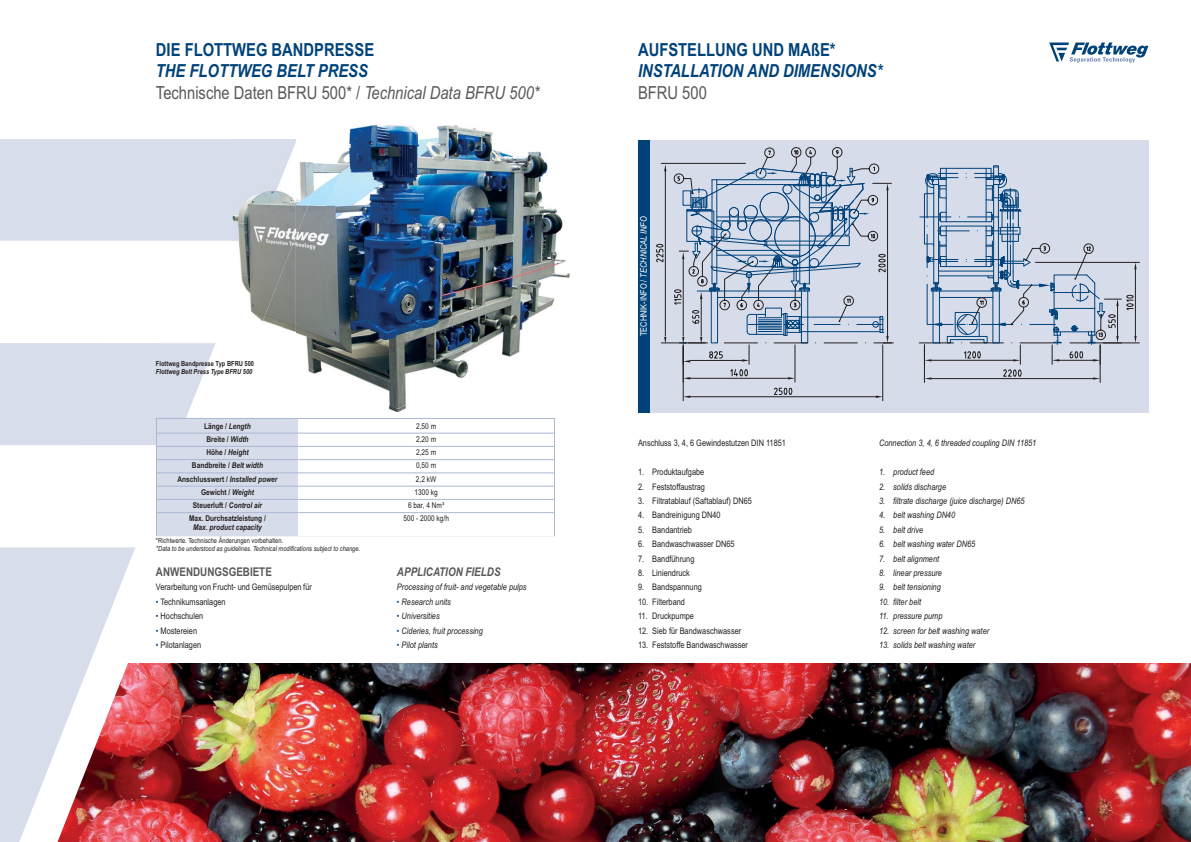
<style>
.page{position:relative;width:1191px;height:842px;background:#fff}
.page>*{position:absolute;margin:0;border:0;box-sizing:border-box;transform-origin:0 0}
.t1{font:18px/21.6px "Arial Narrow";color:#58595b}
.t2{font:700 18px "Arial Narrow";color:#00427a}
.t3{font:italic 700 18px "Arial Narrow";color:#00427a}
.t4{font:700 12px "Arial Narrow";color:#58595b}
.t5{font:italic 700 12px "Arial Narrow";color:#58595b}
.t6{font:italic 9px "Arial Narrow";color:#231f20}
.t7{font:9px "Arial Narrow";color:#231f20}
.t8{font:9px "Arial Narrow";color:#fff}
.t9{font:700 8px/13.3px "Arial Narrow";color:#231f20;text-align:center}
.t10{font:8px/13.3px "Arial Narrow";color:#231f20;text-align:center}
.t11{font:italic 700 8px "Arial Narrow";color:#231f20}
.t12{font:italic 7px "Arial Narrow";color:#231f20}
.t13{font:7px "Arial Narrow";color:#231f20}
.t14{font:700 7px "Arial Narrow";color:#231f20}
.t15{font:italic 700 7px "Arial Narrow";color:#231f20}
.s1{font-weight:700;font-style:italic;color:#00427a}
.s2{font-style:italic}
.s3{color:#00427a}
</style>
<div class="page">
<img style="left:389px;top:663px;width:802px;height:179px">
<svg style="left:1049px;top:43px;width:99px;height:20px"></svg>
<img style="left:296px;top:536px;width:93px;height:306px">
<svg style="left:0;top:139px;width:296px;height:703px"></svg>
<img style="left:296px;top:125px;width:274px;height:287px">
<img style="left:296px;top:125px;width:44px;height:112px">
<img style="left:231px;top:139px;width:65px;height:98px">
<img style="left:231px;top:237px;width:65px;height:175px">
<div style="left:638px;top:140px;width:510px;height:272px;background:#d7dcea"></div>
<hr style="left:919px;top:216px;width:32px;height:1px;background:#00427a">
<hr style="left:919px;top:342px;width:34px;height:1px;background:#231f20">
<hr style="left:1035px;top:262px;width:104px;height:1px;background:#231f20">
<hr style="left:1103px;top:342px;width:36px;height:1px;background:#231f20">
<hr style="left:924px;top:345px;width:1px;height:37px;background:#231f20">
<hr style="left:1099px;top:345px;width:1px;height:37px;background:#231f20">
<hr style="left:882px;top:345px;width:1px;height:56px;background:#231f20">
<hr style="left:683px;top:345px;width:1px;height:56px;background:#231f20">
<hr style="left:690px;top:396px;width:186px;height:1px;background:#231f20">
<svg style="left:876px;top:395px;width:6px;height:3px"></svg>
<svg style="left:683px;top:395px;width:7px;height:3px"></svg>
<svg style="left:774px;top:387px;width:18px;height:8px"></svg>
<hr style="left:794px;top:345px;width:1px;height:37px;background:#231f20">
<svg style="left:921px;top:165px;width:215px;height:215px"></svg>
<svg style="left:656px;top:147px;width:237px;height:232px"></svg>
<div style="left:638px;top:140px;width:11px;height:272px;background:#00427a"></div>
<div style="left:156px;top:418px;width:399px;height:118px;border:1px solid #aab7d3"></div>
<div style="left:157px;top:419px;width:142px;height:116px;background:#d7dcea"></div>
<div style="left:299px;top:419px;width:255px;height:116px;background:#fff"></div>
<hr style="left:298px;top:433px;width:256px;height:1px;background:#aab7d3">
<hr style="left:298px;top:446px;width:256px;height:1px;background:#aab7d3">
<hr style="left:298px;top:459px;width:256px;height:1px;background:#aab7d3">
<hr style="left:298px;top:472px;width:256px;height:1px;background:#aab7d3">
<hr style="left:298px;top:486px;width:256px;height:1px;background:#aab7d3">
<hr style="left:298px;top:499px;width:256px;height:1px;background:#aab7d3">
<hr style="left:298px;top:512px;width:256px;height:1px;background:#aab7d3">
<hr style="left:156px;top:433px;width:142px;height:1px;background:#aab7d3">
<hr style="left:156px;top:446px;width:142px;height:1px;background:#aab7d3">
<hr style="left:156px;top:459px;width:142px;height:1px;background:#aab7d3">
<hr style="left:156px;top:472px;width:142px;height:1px;background:#aab7d3">
<hr style="left:156px;top:486px;width:142px;height:1px;background:#aab7d3">
<hr style="left:156px;top:499px;width:142px;height:1px;background:#aab7d3">
<hr style="left:156px;top:512px;width:142px;height:1px;background:#aab7d3">
<h1 class="t2" style="left:156px;top:43px;width:220px">DIE FLOTTWEG BANDPRESSE</h1>
<h1 class="t1" style="left:156px;top:62px;width:385px"><span class="s1">THE FLOTTWEG BELT PRESS<br></span>Technische Daten BFRU 500* / <span class="s2">Technical Data BFRU 500*</span></h1>
<p class="t14" style="left:156px;top:361px;width:100px">Flottweg Bandpresse Typ BFRU 500</p>
<p class="t15" style="left:156px;top:369px;width:98px">Flottweg Belt Press Type BFRU 500</p>
<p class="t9" style="left:177px;top:420px;width:101px">Länge / <span class="s2">Length<br></span>Breite / <span class="s2">Width<br></span>Höhe / <span class="s2">Height<br></span>Bandbreite / <span class="s2">Belt width<br></span>Anschlusswert / <span class="s2">Installed power<br></span>Gewicht / <span class="s2">Weight<br></span>Steuerluft / <span class="s2">Control air<br></span>Max. Durchsatzleistung /</p>
<p class="t11" style="left:193px;top:525px;width:70px">Max. product capacity</p>
<h2 class="t4" style="left:156px;top:567px;width:117px">ANWENDUNGSGEBIETE</h2>
<p class="t7" style="left:156px;top:584px;width:157px">Verarbeitung von Frucht- und Gemüsepulpen für</p>
<p class="t7" style="left:156px;top:598px;width:71px"><span class="s3">•</span> Technikumsanlagen</p>
<p class="t7" style="left:156px;top:613px;width:49px"><span class="s3">•</span> Hochschulen</p>
<p class="t7" style="left:156px;top:627px;width:43px"><span class="s3">•</span> Mostereien</p>
<p class="t7" style="left:156px;top:642px;width:47px"><span class="s3">•</span> Pilotanlagen</p>
<p class="t13" style="left:156px;top:538px;width:129px">*Richtwerte. Technische Änderungen vorbehalten.</p>
<p class="t12" style="left:156px;top:546px;width:206px">*Data to be understood as guidelines. Technical modifications subject to change.</p>
<p class="t10" style="left:403px;top:420px;width:47px">2,50 m<br>2,20 m<br>2,25 m<br>0,50 m<br>2,2 kW<br>1300 kg<br>6 bar, 4 Nm³<br>500 - 2000 kg/h</p>
<h2 class="t5" style="left:397px;top:567px;width:105px">APPLICATION FIELDS</h2>
<p class="t6" style="left:397px;top:584px;width:131px">Processing of fruit- and vegetable pulps</p>
<p class="t6" style="left:397px;top:598px;width:55px"><span class="s3">•</span> Research units</p>
<p class="t6" style="left:397px;top:613px;width:44px"><span class="s3">•</span> Universities</p>
<p class="t6" style="left:397px;top:627px;width:87px"><span class="s3">•</span> Cideries, fruit processing</p>
<p class="t6" style="left:397px;top:642px;width:42px"><span class="s3">•</span> Pilot plants</p>
<h1 class="t2" style="left:638px;top:43px;width:199px">AUFSTELLUNG UND MAßE*</h1>
<h1 class="t3" style="left:638px;top:64px;width:246px">INSTALLATION AND DIMENSIONS*</h1>
<h1 class="t1" style="left:638px;top:83px;width:70px">BFRU 500</h1>
<p class="t8" style="left:640px;top:336px;width:121px;rotate:-90deg">TECHNIK-INFO / <span class="s2">TECHNICAL INFO</span></p>
<p class="t7" style="left:638px;top:440px;width:149px">Anschluss 3, 4, 6 Gewindestutzen DIN 11851</p>
<p class="t7" style="left:638px;top:469px;width:68px">1. Produktaufgabe</p>
<p class="t7" style="left:638px;top:483px;width:68px">2. Feststoffaustrag</p>
<p class="t7" style="left:638px;top:498px;width:115px">3. Filtratablauf (Saftablauf) DN65</p>
<p class="t7" style="left:638px;top:512px;width:84px">4. Bandreinigung DN40</p>
<p class="t7" style="left:638px;top:526px;width:55px">5. Bandantrieb</p>
<p class="t7" style="left:638px;top:541px;width:98px">6. Bandwaschwasser DN65</p>
<p class="t7" style="left:638px;top:555px;width:58px">7. Bandführung</p>
<p class="t7" style="left:638px;top:570px;width:53px">8. Liniendruck</p>
<p class="t7" style="left:638px;top:584px;width:65px">9. Bandspannung</p>
<p class="t7" style="left:638px;top:598px;width:48px">10. Filterband</p>
<p class="t7" style="left:638px;top:613px;width:58px">11. Druckpumpe</p>
<p class="t7" style="left:638px;top:627px;width:105px">12. Sieb für Bandwaschwasser</p>
<p class="t7" style="left:638px;top:642px;width:112px">13. Feststoffe Bandwaschwasser</p>
<p class="t6" style="left:879px;top:440px;width:159px">Connection 3, 4, 6 threaded coupling DIN 11851</p>
<p class="t6" style="left:879px;top:469px;width:57px">1. product feed</p>
<p class="t6" style="left:879px;top:483px;width:69px">2. solids discharge</p>
<p class="t6" style="left:879px;top:498px;width:147px">3. filtrate discharge (juice discharge) DN65</p>
<p class="t6" style="left:879px;top:512px;width:78px">4. belt washing DN40</p>
<p class="t6" style="left:879px;top:526px;width:46px">5. belt drive</p>
<p class="t6" style="left:879px;top:541px;width:98px">6. belt washing water DN65</p>
<p class="t6" style="left:879px;top:555px;width:62px">7. belt alignment</p>
<p class="t6" style="left:879px;top:570px;width:64px">8. linear pressure</p>
<p class="t6" style="left:879px;top:584px;width:63px">9. belt tensioning</p>
<p class="t6" style="left:879px;top:598px;width:44px">10. filter belt</p>
<p class="t6" style="left:879px;top:613px;width:65px">11. pressure pump</p>
<p class="t6" style="left:879px;top:627px;width:112px">12. screen for belt washing water</p>
<p class="t6" style="left:879px;top:642px;width:98px">13. solids belt washing water</p>
</div>
